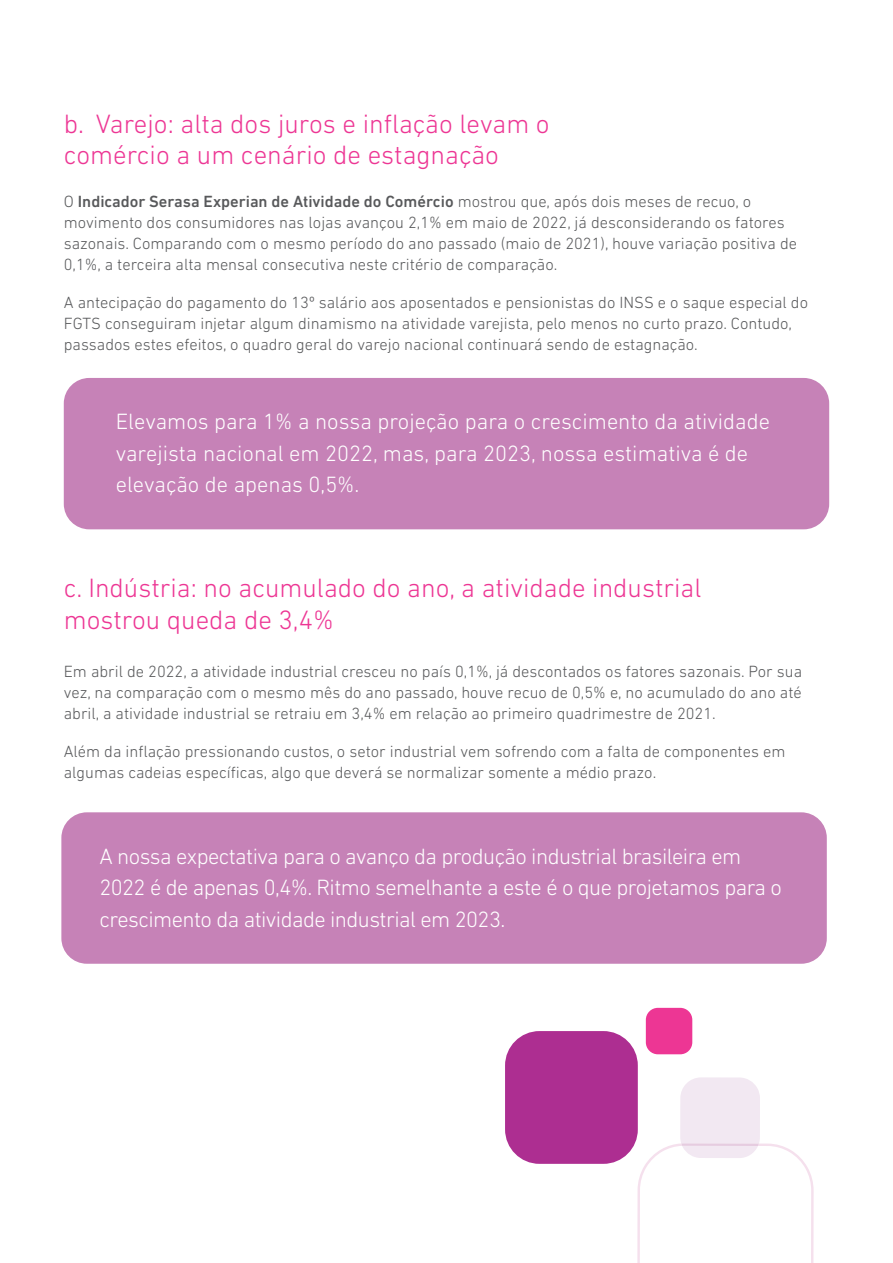
<style>
.page{position:relative;width:893px;height:1263px;background:#fff}
.page>*{position:absolute;margin:0;border:0;box-sizing:border-box;transform-origin:0 0}
.t1{font:300 27px/31.5px "DIN Next W1 G";color:#ed3694}
.t2{font:300 22.5px/31.5px "DIN Next W1 G";letter-spacing:-.025em;color:#fff}
.t3{font:300 22.5px/31.5px "DIN Next W1 G";color:#fff}
.t4{font:300 16.5px/21px "DIN Next W1 G";color:#58595b}
.s1{font-weight:500}
</style>
<div class="page">
<div style="left:64px;top:378px;width:765px;height:151px;background:#c682b7;border-radius:26px"></div>
<div style="left:61px;top:812px;width:766px;height:152px;background:#c682b7;border-radius:26px"></div>
<svg style="left:637px;top:1077px;width:177px;height:186px"></svg>
<div style="left:505px;top:1031px;width:133px;height:133px;background:#ad2e91;border-radius:34px"></div>
<div style="left:646px;top:1008px;width:46px;height:46px;background:#ed3694;border-radius:12px"></div>
<h1 class="t1" style="left:64px;top:108px;width:487px">b. Varejo: alta dos juros e inflação levam o comércio a um cenário de estagnação</h1>
<p class="t4" style="left:64px;top:190px;width:735px">O <span class="s1">Indicador Serasa Experian de Atividade do Comércio</span> mostrou que, após dois meses de recuo, o movimento dos consumidores nas lojas avançou 2,1% em maio de 2022, já desconsiderando os fatores sazonais. Comparando com o mesmo período do ano passado (maio de 2021), houve variação positiva de 0,1%, a terceira alta mensal consecutiva neste critério de comparação.</p>
<p class="t4" style="left:64px;top:291px;width:746px">A antecipação do pagamento do 13º salário aos aposentados e pensionistas do INSS e o saque especial do<br>FGTS conseguiram injetar algum dinamismo na atividade varejista, pelo menos no curto prazo. Contudo, passados estes efeitos, o quadro geral do varejo nacional continuará sendo de estagnação.</p>
<h2 class="t3" style="left:116px;top:406px;width:656px">Elevamos para 1% a nossa projeção para o crescimento da atividade varejista nacional em 2022, mas, para 2023, nossa estimativa é de elevação de apenas 0,5%.</h2>
<h1 class="t1" style="left:64px;top:572px;width:639px">c. Indústria: no acumulado do ano, a atividade industrial mostrou queda de 3,4%</h1>
<p class="t4" style="left:64px;top:660px;width:740px;text-align:justify">Em abril de 2022, a atividade industrial cresceu no país 0,1%, já descontados os fatores sazonais. Por sua vez, na comparação com o mesmo mês do ano passado, houve recuo de 0,5% e, no acumulado do ano até abril, a atividade industrial se retraiu em 3,4% em relação ao primeiro quadrimestre de 2021.</p>
<p class="t4" style="left:64px;top:740px;width:723px">Além da inflação pressionando custos, o setor industrial vem sofrendo com a falta de componentes em algumas cadeias específicas, algo que deverá se normalizar somente a médio prazo.</p>
<h2 class="t2" style="left:99px;top:840px;width:684px">A nossa expectativa para o avanço da produção industrial brasileira em<br>2022 é de apenas 0,4%. Ritmo semelhante a este é o que projetamos para o crescimento da atividade industrial em 2023.</h2>
</div>
